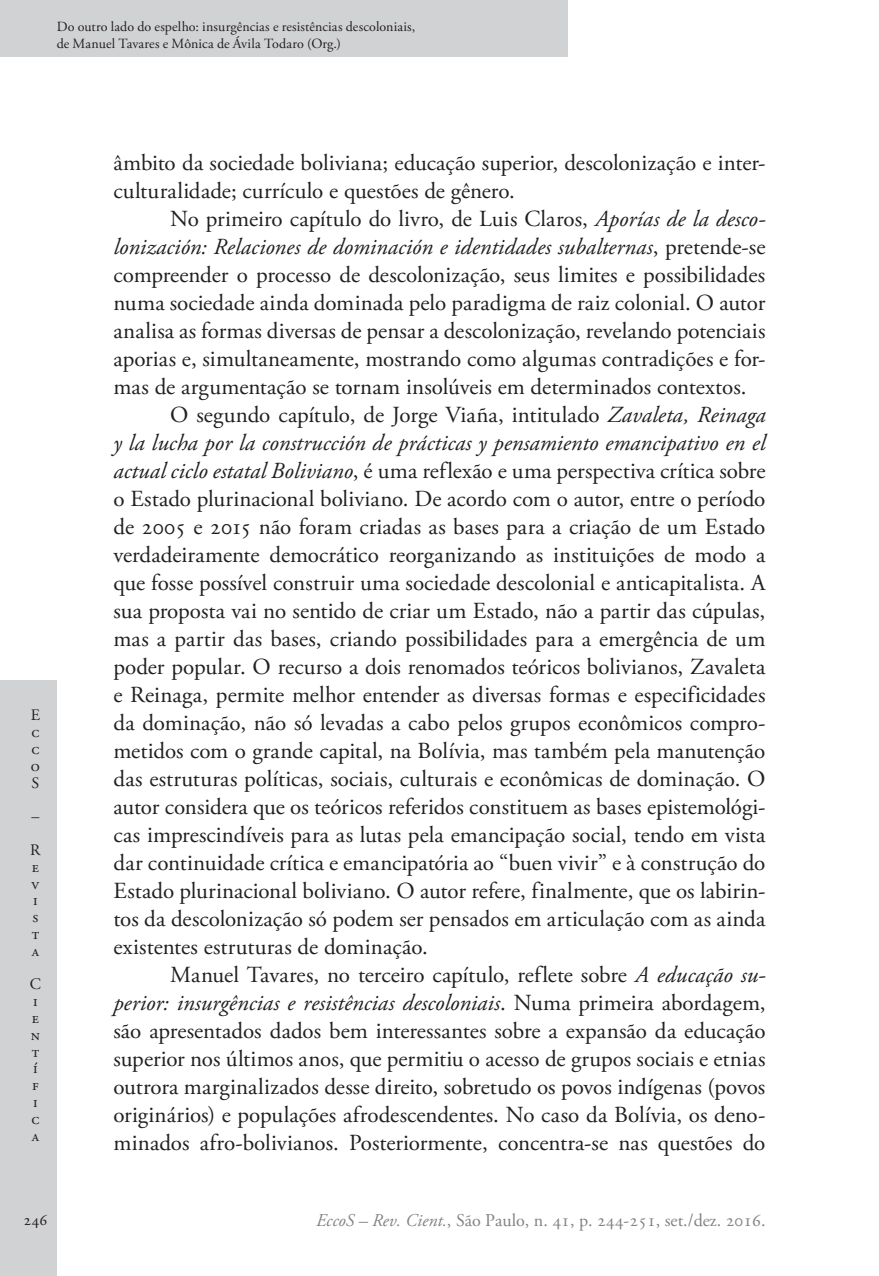
<style>
.page{position:relative;width:879px;height:1276px;background:#fff}
.page>*{position:absolute;margin:0;border:0;box-sizing:border-box;transform-origin:0 0}
.Ec_Normal{font:23px/28px "Adobe Garamond Pro";color:#231f20;text-align:justify}
.t1{font:18px "Adobe Garamond Pro";color:#808285}
.Ec_zxPaginador{font:16px "Adobe Garamond Pro";color:#231f20}
.Ec_xxCantoSsups{font:14px/16.8px "Adobe Garamond Pro";letter-spacing:.005em;color:#231f20}
.s1{font-style:italic}
</style>
<div class="page">
<div style="left:0;top:680px;width:57px;height:596px;background:#d1d2d4"></div>
<div style="left:0;top:0;width:567px;height:57px;background:#d1d2d4"></div>
<p class="Ec_xxCantoSsups" style="left:57px;top:18px;width:360px">Do outro lado do espelho: insurgências e resistências descoloniais, de Manuel Tavares e Mônica de Ávila Todaro (Org.)</p>
<p class="Ec_zxPaginador" style="left:31px;top:706px;width:11px">E</p>
<p class="Ec_zxPaginador" style="left:31px;top:722px;width:10px">c</p>
<p class="Ec_zxPaginador" style="left:31px;top:739px;width:10px">c</p>
<p class="Ec_zxPaginador" style="left:31px;top:756px;width:11px">o</p>
<p class="Ec_zxPaginador" style="left:32px;top:773px;width:9px">S</p>
<p class="Ec_zxPaginador" style="left:31px;top:806px;width:9px">–</p>
<p class="Ec_zxPaginador" style="left:30px;top:840px;width:12px">R</p>
<p class="Ec_zxPaginador" style="left:32px;top:857px;width:9px">e</p>
<p class="Ec_zxPaginador" style="left:32px;top:874px;width:9px">v</p>
<p class="Ec_zxPaginador" style="left:33px;top:890px;width:6px">i</p>
<p class="Ec_zxPaginador" style="left:32px;top:907px;width:7px">s</p>
<p class="Ec_zxPaginador" style="left:32px;top:924px;width:9px">t</p>
<p class="Ec_zxPaginador" style="left:32px;top:941px;width:9px">a</p>
<p class="Ec_zxPaginador" style="left:30px;top:974px;width:13px">C</p>
<p class="Ec_zxPaginador" style="left:33px;top:991px;width:6px">i</p>
<p class="Ec_zxPaginador" style="left:32px;top:1008px;width:9px">e</p>
<p class="Ec_zxPaginador" style="left:31px;top:1025px;width:11px">n</p>
<p class="Ec_zxPaginador" style="left:32px;top:1042px;width:9px">t</p>
<p class="Ec_zxPaginador" style="left:33px;top:1058px;width:6px">í</p>
<p class="Ec_zxPaginador" style="left:32px;top:1075px;width:8px">f</p>
<p class="Ec_zxPaginador" style="left:33px;top:1092px;width:6px">i</p>
<p class="Ec_zxPaginador" style="left:31px;top:1109px;width:10px">c</p>
<p class="Ec_zxPaginador" style="left:32px;top:1126px;width:9px">a</p>
<p class="Ec_Normal" style="left:113px;top:150px;width:653px">âmbito da sociedade boliviana; educação superior, descolonização e inter&shy;culturalidade; currículo e questões de gênero.</p>
<p class="Ec_Normal" style="left:113px;top:206px;width:653px;text-indent:57px">No primeiro capítulo do livro, de Luis Claros, <span class="s1">Aporías de la desco&shy;lonización: Relaciones de dominación e identidades subalternas</span>, pretende-se compreender o processo de descolonização, seus limites e possibilidades numa sociedade ainda dominada pelo paradigma de raiz colonial. O autor analisa as formas diversas de pensar a descolonização, revelando potenciais aporias e, simultaneamente, mostrando como algumas contradições e for&shy;mas de argumentação se tornam insolúveis em determinados contextos.</p>
<p class="Ec_Normal" style="left:113px;top:402px;width:654px;text-indent:57px">O segundo capítulo, de Jorge Viaña, intitulado <span class="s1">Zavaleta, Reinaga y la lucha por la construcción de prácticas y pensamiento emancipativo en el actual ciclo estatal Boliviano</span>, é uma reflexão e uma perspectiva crítica sobre o Estado plurinacional boliviano. De acordo com o autor, entre o período de 2005 e 2015 não foram criadas as bases para a criação de um Estado verdadeiramente democrático reorganizando as instituições de modo a que fosse possível construir uma sociedade descolonial e anticapitalista. A sua proposta vai no sentido de criar um Estado, não a partir das cúpulas, mas a partir das bases, criando possibilidades para a emergência de um poder popular. O recurso a dois renomados teóricos bolivianos, Zavaleta e Reinaga, permite melhor entender as diversas formas e especificidades da dominação, não só levadas a cabo pelos grupos econômicos compro&shy;metidos com o grande capital, na Bolívia, mas também pela manutenção das estruturas políticas, sociais, culturais e econômicas de dominação. O autor considera que os teóricos referidos constituem as bases epistemológi&shy;cas imprescindíveis para as lutas pela emancipação social, tendo em vista dar continuidade crítica e emancipatória ao “buen vivir” e à construção do Estado plurinacional boliviano. O autor refere, finalmente, que os labirin&shy;tos da descolonização só podem ser pensados em articulação com as ainda existentes estruturas de dominação.</p>
<p class="Ec_Normal" style="left:113px;top:962px;width:653px;text-indent:57px">Manuel Tavares, no terceiro capítulo, reflete sobre <span class="s1">A educação su&shy;perior: insurgências e resistências descoloniais</span>. Numa primeira abordagem, são apresentados dados bem interessantes sobre a expansão da educação superior nos últimos anos, que permitiu o acesso de grupos sociais e etnias outrora marginalizados desse direito, sobretudo os povos indígenas (povos originários) e populações afrodescendentes. No caso da Bolívia, os deno&shy;minados afro-bolivianos. Posteriormente, concentra-se nas questões do</p>
<p class="Ec_zxPaginador" style="left:23px;top:1210px;width:26px">246</p>
<p class="t1" style="left:316px;top:1209px;width:451px"><span class="s1">EccoS – Rev. Cient.</span>, São Paulo, n. 41, p. 244-251, set./dez. 2016.</p>
</div>
